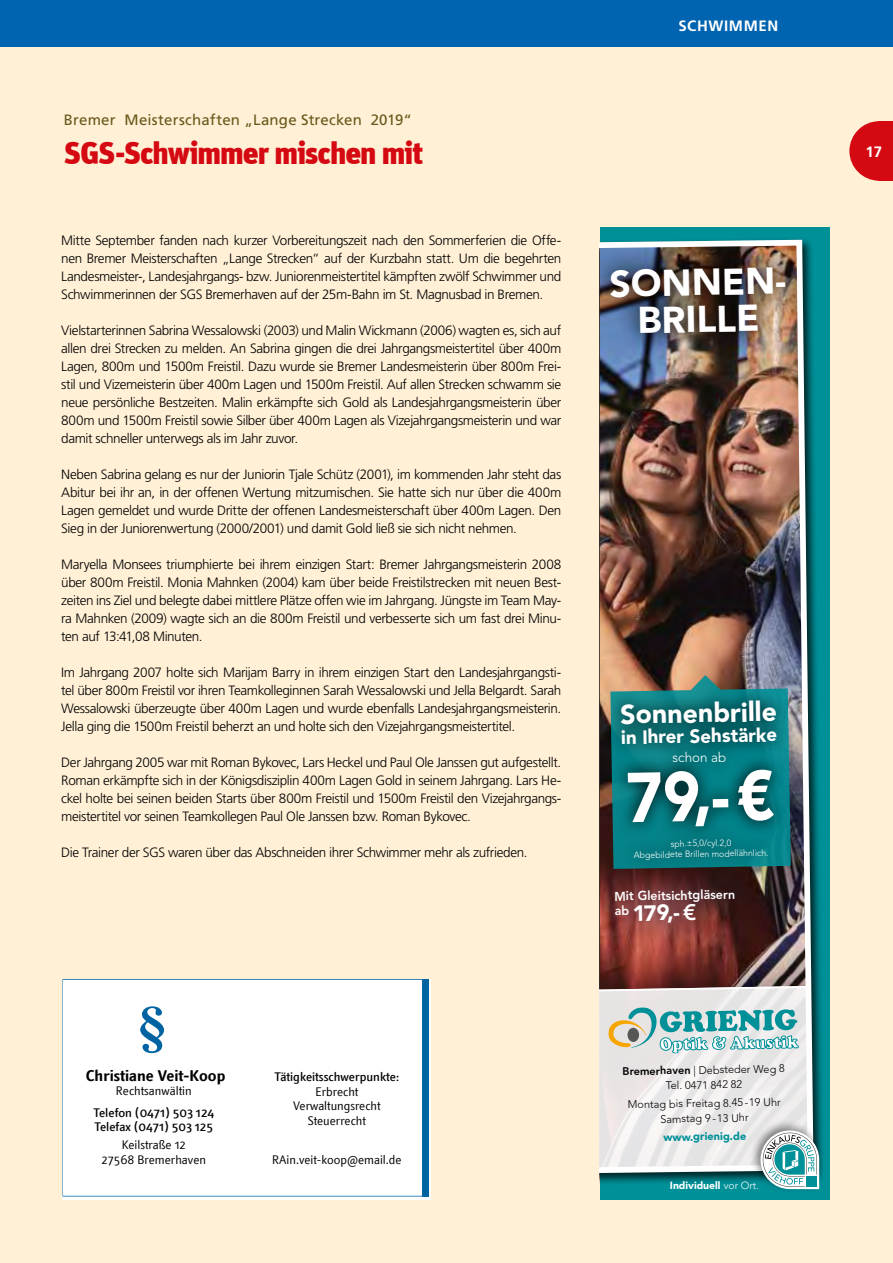
<style>
.page{position:relative;width:893px;height:1263px;background:#fff}
.page>*{position:absolute;margin:0;border:0;box-sizing:border-box;transform-origin:0 0}
.t1{font:900 69.75px "Avenir LT Std";color:#fff;scale:.9 1}
.t2{font:900 36.9px/36.9px "Avenir LT Std";color:#fff;text-align:center}
.t3{font:900 31.5px "Unit";letter-spacing:-.035em;color:#d50911}
.t4{font:900 27px "Avenir LT Std";color:#fff}
.t5{font:900 21.9px "Avenir LT Std";color:#fff}
.t6{font:900 19.05px "Avenir LT Std";color:#fff}
.t7{font:700 15.3px "Textra LT";color:#000}
.t8{font:15px "Frutiger LT Std";letter-spacing:.01em;color:#695819}
.t9{font:700 15px "Frutiger LT Std";letter-spacing:.04em;color:#fff}
.t10{font:300 13.5px/18px "Frutiger LT Std";letter-spacing:-.03em;color:#000;text-align:justify}
.t11{font:300 13.5px "Avenir LT Std";color:#fff}
.t12{font:800 12.75px "Avenir LT Std";color:#fff}
.t13{font:12.3px/14.7px "Textra LT";color:#000;text-align:center}
.t14{font:500 12.3px/14.7px "Textra LT";color:#000}
.t15{font:300 10.95px/15px "Avenir LT Std";color:#000;text-align:center}
.t16{font:900 10.95px "Avenir LT Std";color:#009098}
.t17{font:900 10.35px "Avenir LT Std";color:#fff}
.t18{font:300 9px/10.8px "Avenir LT Std";color:#fff;text-align:center}
.s1{font-weight:800}
.s2{font-weight:300}
</style>
<div class="page">
<div style="left:0;top:47px;width:893px;height:1216px;background:#fff0d6"></div>
<div style="left:63px;top:979px;width:368px;height:220px;background:linear-gradient(to right,#fff,#fff)"></div>
<svg style="left:63px;top:979px;width:365px;height:217px"></svg>
<div style="left:0;top:0;width:893px;height:47px;background:#0064b0"></div>
<svg style="left:849px;top:121px;width:29px;height:60px"></svg>
<div style="left:878px;top:121px;width:15px;height:60px;background:#d50911"></div>
<div style="left:600px;top:227px;width:229px;height:972px;background:#009098"></div>
<div style="left:600px;top:237px;width:226px;height:948px;background:#000;opacity:.75"></div>
<img style="left:600px;top:237px;width:216px;height:748px">
<img style="left:600px;top:242px;width:209px;height:117px">
<div style="left:600px;top:866px;width:158px;height:80px;background:#00528d;opacity:.75"></div>
<svg style="left:605px;top:675px;width:189px;height:200px"></svg>
<div style="left:749px;top:1119px;width:74px;height:74px;background:#000;opacity:.42"></div>
<svg style="left:600px;top:985px;width:219px;height:204px"></svg>
<p class="t8" style="left:64px;top:111px;width:350px">Bremer Meisterschaften „Lange Strecken 2019“</p>
<h3 class="t3" style="left:64px;top:134px;width:361px">SGS-Schwimmer mischen mit</h3>
<p class="t10" style="left:61px;top:231px;width:502px">Mitte September fanden nach kurzer Vorbereitungszeit nach den Sommerferien die Offe&shy;nen Bremer Meisterschaften „Lange Strecken“ auf der Kurzbahn statt. Um die begehrten Landesmeister-, Landesjahrgangs- bzw. Juniorenmeistertitel kämpften zwölf Schwimmer und Schwimmerinnen der SGS Bremerhaven auf der 25m-Bahn im St. Magnusbad in Bremen.</p>
<p class="t10" style="left:61px;top:321px;width:502px">Vielstarterinnen Sabrina Wessalowski (2003) und Malin Wickmann (2006) wagten es, sich auf allen drei Strecken zu melden. An Sabrina gingen die drei Jahrgangsmeistertitel über 400m Lagen, 800m und 1500m Freistil. Dazu wurde sie Bremer Landesmeisterin über 800m Frei&shy;stil und Vizemeisterin über 400m Lagen und 1500m Freistil. Auf allen Strecken schwamm sie neue persönliche Bestzeiten. Malin erkämpfte sich Gold als Landesjahrgangsmeisterin über 800m und 1500m Freistil sowie Silber über 400m Lagen als Vizejahrgangsmeisterin und war damit schneller unterwegs als im Jahr zuvor.</p>
<p class="t10" style="left:61px;top:465px;width:502px">Neben Sabrina gelang es nur der Juniorin Tjale Schütz (2001), im kommenden Jahr steht das Abitur bei ihr an, in der offenen Wertung mitzumischen. Sie hatte sich nur über die 400m Lagen gemeldet und wurde Dritte der offenen Landesmeisterschaft über 400m Lagen. Den Sieg in der Juniorenwertung (2000/2001) und damit Gold ließ sie sich nicht nehmen.</p>
<p class="t10" style="left:61px;top:555px;width:502px">Maryella Monsees triumphierte bei ihrem einzigen Start: Bremer Jahrgangsmeisterin 2008 über 800m Freistil. Monia Mahnken (2004) kam über beide Freistilstrecken mit neuen Best&shy;zeiten ins Ziel und belegte dabei mittlere Plätze offen wie im Jahrgang. Jüngste im Team May&shy;ra Mahnken (2009) wagte sich an die 800m Freistil und verbesserte sich um fast drei Minu&shy;ten auf 13:41,08 Minuten.</p>
<p class="t10" style="left:61px;top:663px;width:502px">Im Jahrgang 2007 holte sich Marijam Barry in ihrem einzigen Start den Landesjahrgangsti&shy;tel über 800m Freistil vor ihren Teamkolleginnen Sarah Wessalowski und Jella Belgardt. Sarah Wessalowski überzeugte über 400m Lagen und wurde ebenfalls Landesjahrgangsmeisterin.<br>Jella ging die 1500m Freistil beherzt an und holte sich den Vizejahrgangsmeistertitel.</p>
<p class="t10" style="left:61px;top:753px;width:502px">Der Jahrgang 2005 war mit Roman Bykovec, Lars Heckel und Paul Ole Janssen gut aufgestellt.<br>Roman erkämpfte sich in der Königsdisziplin 400m Lagen Gold in seinem Jahrgang. Lars He&shy;ckel holte bei seinen beiden Starts über 800m Freistil und 1500m Freistil den Vizejahrgangs&shy;meistertitel vor seinen Teamkollegen Paul Ole Janssen bzw. Roman Bykovec.</p>
<p class="t10" style="left:61px;top:843px;width:468px">Die Trainer der SGS waren über das Abschneiden ihrer Schwimmer mehr als zufrieden.</p>
<p class="t9" style="left:678px;top:17px;width:101px">SCHWIMMEN</p>
<h2 class="t2" style="left:609px;top:265px;width:186px;rotate:-1deg">SONNEN-<br>BRILLE</h2>
<h3 class="t4" style="left:620px;top:698px;width:158px;rotate:-1deg">Sonnenbrille</h3>
<h3 class="t6" style="left:621px;top:726px;width:158px;rotate:-1deg">in Ihrer Sehstärke</h3>
<p class="t11" style="left:672px;top:750px;width:55px;rotate:-1deg">schon ab</p>
<h1 class="t1" style="left:625px;top:756px;width:167px;rotate:-1deg">79,-€</h1>
<p class="t18" style="left:634px;top:839px;width:136px;rotate:-1deg">sph.±5,0/cyl.2,0<br>Abgebildete Brillen modellähnlich.</p>
<p class="t12" style="left:614px;top:889px;width:122px;rotate:-1deg">Mit Gleitsichtgläsern</p>
<h3 class="t5" style="left:614px;top:900px;width:83px;rotate:-1deg"><sup>ab</sup> 179,- <span class="s1">€</span></h3>
<p class="t7" style="left:86px;top:1065px;width:141px">Christiane Veit-Koop</p>
<p class="t13" style="left:116px;top:1082px;width:77px">Rechtsanwältin</p>
<p class="t14" style="left:93px;top:1105px;width:122px">Telefon (0471) 503 124<br>Telefax (0471) 503 125</p>
<p class="t13" style="left:102px;top:1137px;width:106px">Keilstraße 12<br>27568 Bremerhaven</p>
<p class="t14" style="left:275px;top:1069px;width:126px">Tätigkeitsschwerpunkte:</p>
<p class="t13" style="left:293px;top:1084px;width:89px">Erbrecht<br>Verwaltungsrecht<br>Steuerrecht</p>
<p class="t13" style="left:272px;top:1152px;width:131px">RAin.veit-koop@email.de</p>
<p class="t15" style="left:622px;top:1064px;width:164px;rotate:-1deg"><span class="s1">Bremerhaven</span> | Debsteder Weg 8<br>Tel. 0471 842 82</p>
<p class="t15" style="left:628px;top:1097px;width:154px;rotate:-1deg">Montag bis Freitag 8.45 -19 Uhr<br>Samstag 9 -13 Uhr</p>
<p class="t16" style="left:663px;top:1130px;width:84px;rotate:-1deg">www.grienig.de</p>
<p class="t17" style="left:670px;top:1179px;width:91px">Individuell <span class="s2">vor Ort.</span></p>
<p class="t9" style="left:865px;top:143px;width:18px">17</p>
</div>
